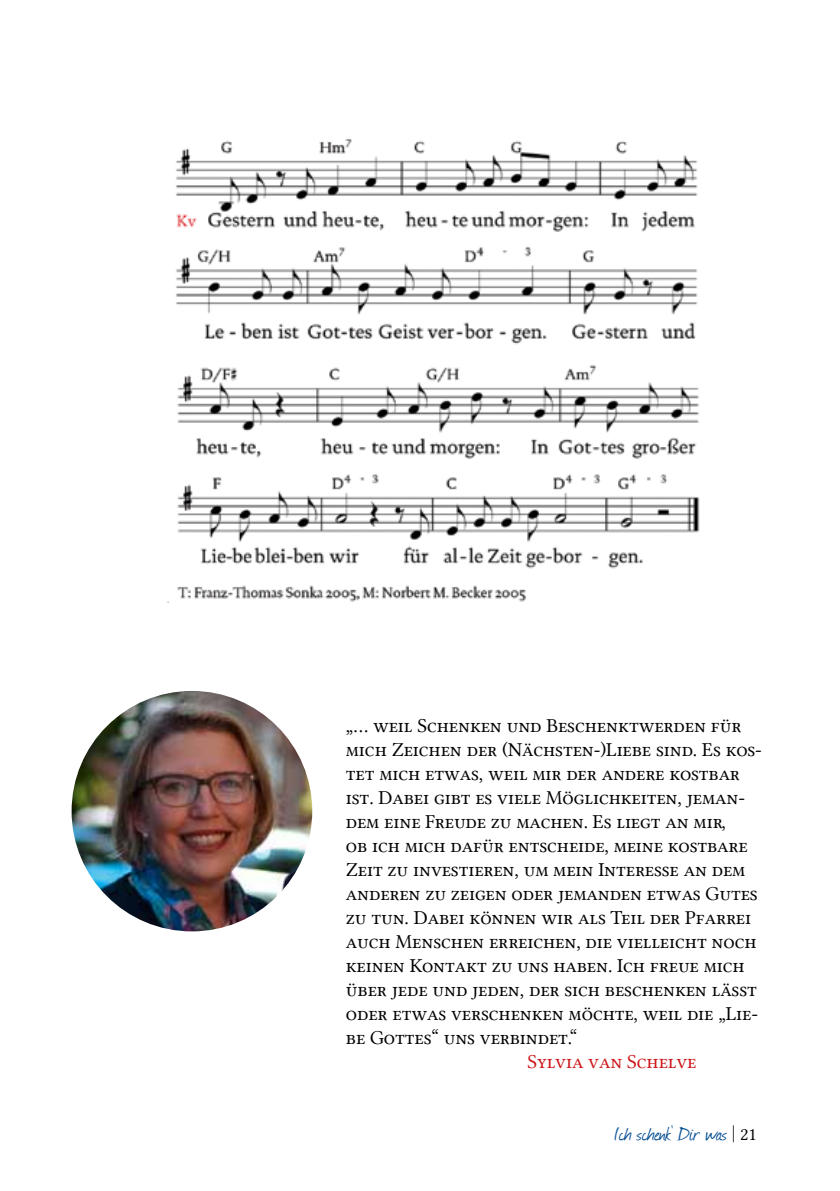
<style>
.page{position:relative;width:840px;height:1191px;background:#fff}
.page>*{position:absolute;margin:0;border:0;box-sizing:border-box;transform-origin:0 0}
.t1{font:24px "Journal";color:#004d91}
.t2{font:20px/24px "Lin Libertine Capitals";letter-spacing:-.005em;color:#000}
.t3{font:20px "Lin Libertine Capitals";letter-spacing:-.005em;color:#cd1316}
.s1{font-family:"Lin Libertine";font-size:18px;color:#000}
</style>
<div class="page">
<img style="left:167px;top:365px;width:533px;height:237px">
<img style="left:176px;top:139px;width:522px;height:206px">
<img style="left:72px;top:691px;width:240px;height:240px;border-radius:120px">
<p class="t2" style="left:346px;top:713px;width:417px">„… weil Schenken und Beschenktwerden Für mich Zeichen der (Nächsten-)Liebe sind. Es kos&shy;tet mich etwas, weil mir der andere kostbar ist. Dabei gibt es viele Möglichkeiten, jeman&shy;dem eine Freude zu machen. Es liegt an mir,<br>ob ich mich daFür entscheide, meine kostbare Zeit zu investieren, um mein Interesse an dem anderen zu zeigen oder jemanden etwas Gutes zu tun. Dabei können wir als Teil der Pfarrei auch Menschen erreichen, die vielleicht noch keinen Kontakt zu uns haben. Ich freue mich über jede und jeden, der sich beschenken lässt oder etwas verschenken möchte, weil die „Lie&shy;be Gottes“ uns verbindet.“</p>
<p class="t3" style="left:527px;top:1049px;width:170px">Sylvia van Schelve</p>
<p class="t1" style="left:613px;top:1117px;width:145px">Ich schenk’ Dir was <span class="s1">| 21</span></p>
</div>
